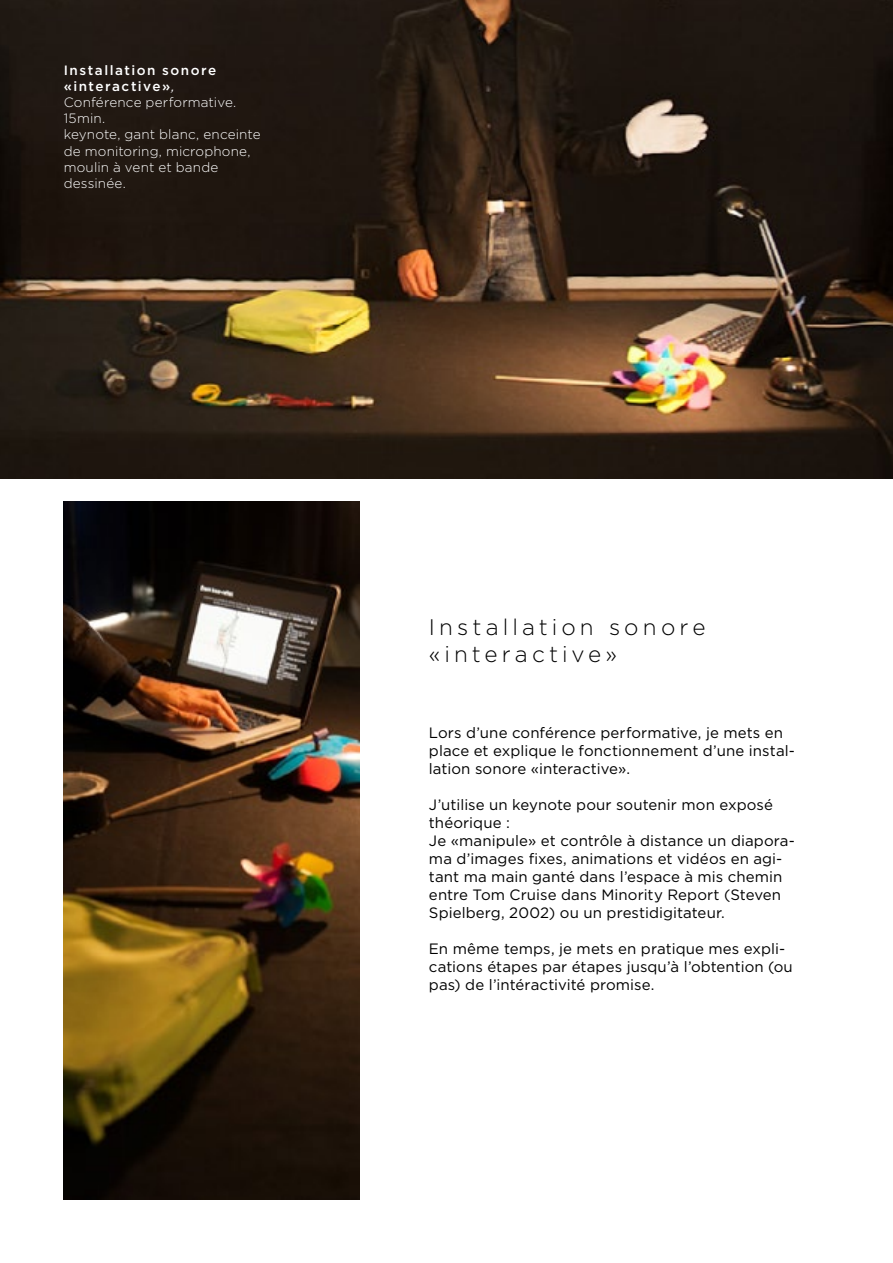
<style>
.page{position:relative;width:893px;height:1263px;background:#fff}
.page>*{position:absolute;margin:0;border:0;box-sizing:border-box;transform-origin:0 0}
.t1{font:300 22.5px/27px "Gotham";letter-spacing:.18em;color:#000}
.t2{font:15px/18px "Gotham";letter-spacing:.005em;color:#000}
.t3{font:300 13.5px/16.2px "Gotham";letter-spacing:.01em;color:#fff}
.s1{font-weight:500}
.s2{font-weight:400;font-style:italic}
</style>
<div class="page">
<img style="left:0;top:0;width:893px;height:478px">
<img style="left:63px;top:502px;width:297px;height:697px">
<p class="t3" style="left:64px;top:61px;width:198px"><span class="s1">Installation sonore «interactive»</span><span class="s2">,<br></span>Conférence performative.<br>15min.<br>keynote, gant blanc, enceinte de monitoring, microphone, moulin à vent et bande dessinée.</p>
<h1 class="t1" style="left:429px;top:612px;width:278px">Installation sonore «interactive»</h1>
<p class="t2" style="left:429px;top:723px;width:367px">Lors d’une conférence performative, je mets en place et explique le fonctionnement d’une instal&shy;lation sonore «interactive».</p>
<p class="t2" style="left:429px;top:795px;width:367px">J’utilise un keynote pour soutenir mon exposé théorique :<br>Je «manipule» et contrôle à distance un diapora&shy;ma d’images fixes, animations et vidéos en agi&shy;tant ma main ganté dans l’espace à mis chemin entre Tom Cruise dans Minority Report (Steven Spielberg, 2002) ou un prestidigitateur.</p>
<p class="t2" style="left:429px;top:939px;width:365px">En même temps, je mets en pratique mes expli&shy;cations étapes par étapes jusqu’à l’obtention (ou pas) de l’intéractivité promise.</p>
</div>
